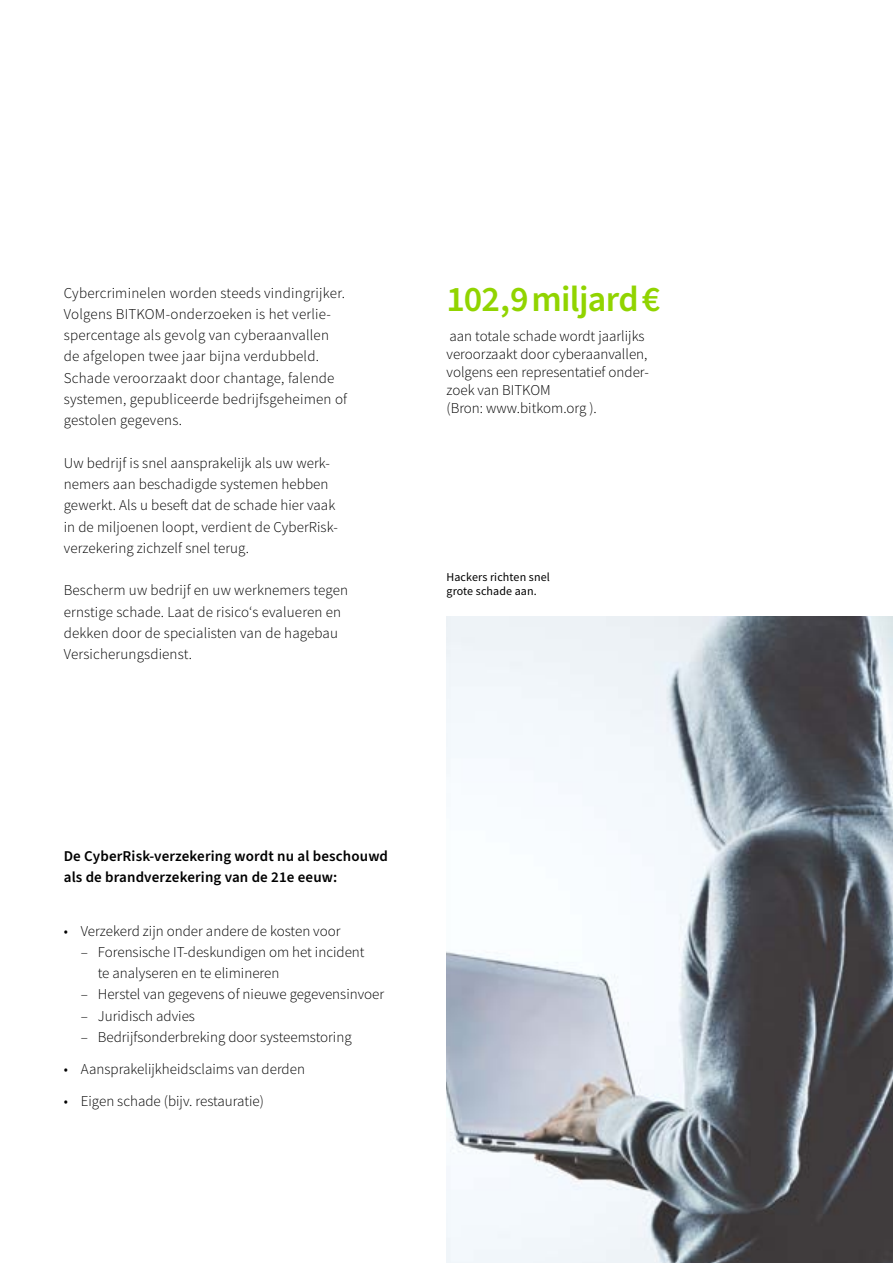
<style>
.page{position:relative;width:893px;height:1263px;background:#fff}
.page>*{position:absolute;margin:0;border:0;box-sizing:border-box;transform-origin:0 0}
.t1{font:600 36px "Source Sans Pro";letter-spacing:-.02em;color:#91d400}
.t2{font:300 15px/21.3px "Source Sans Pro";letter-spacing:.005em;color:#000}
.t3{font:600 15px/21.3px "Source Sans Pro";letter-spacing:.01em;color:#000}
.t4{font:12px/14.4px "Source Sans Pro";letter-spacing:.01em;color:#000}
</style>
<div class="page">
<img style="left:446px;top:617px;width:447px;height:646px">
<p class="t2" style="left:64px;top:282px;width:285px">Cybercriminelen worden steeds vindingrijker.<br>Volgens BITKOM-onderzoeken is het verlie&shy;spercentage als gevolg van cyberaanvallen de afgelopen twee jaar bijna verdubbeld.<br>Schade veroorzaakt door chantage, falende systemen, gepubliceerde bedrijfsgeheimen of gestolen gegevens.</p>
<p class="t2" style="left:64px;top:452px;width:276px">Uw bedrijf is snel aansprakelijk als uw werk&shy;nemers aan beschadigde systemen hebben gewerkt. Als u beseft dat de schade hier vaak in de miljoenen loopt, verdient de CyberRisk&shy;verzekering zichzelf snel terug.</p>
<p class="t2" style="left:64px;top:580px;width:286px">Bescherm uw bedrijf en uw werknemers tegen ernstige schade. Laat de risico‘s evalueren en dekken door de specialisten van de hagebau Versicherungsdienst.</p>
<h1 class="t1" style="left:446px;top:275px;width:215px">102,9 miljard €</h1>
<p class="t2" style="left:446px;top:327px;width:204px;line-height:18px">aan totale schade wordt jaarlijks veroorzaakt door cyberaanvallen, volgens een representatief onder&shy;zoek van BITKOM<br>(Bron: www.bitkom.org ).</p>
<p class="t4" style="left:446px;top:570px;width:105px">Hackers richten snel grote schade aan.</p>
<p class="t3" style="left:64px;top:846px;width:326px">De CyberRisk-verzekering wordt nu al beschouwd als de brandverzekering van de 21e eeuw:</p>
<p class="t2" style="left:64px;top:920px;width:278px">• Verzekerd zijn onder andere de kosten voor</p>
<p class="t2" style="left:98px;top:941px;width:268px;text-indent:-17px">– Forensische IT-deskundigen om het incident te analyseren en te elimineren</p>
<p class="t2" style="left:81px;top:984px;width:305px">– Herstel van gegevens of nieuwe gegevensinvoer</p>
<p class="t2" style="left:81px;top:1005px;width:116px">– Juridisch advies</p>
<p class="t2" style="left:81px;top:1026px;width:272px">– Bedrijfsonderbreking door systeemstoring</p>
<p class="t2" style="left:64px;top:1058px;width:243px">• Aansprakelijkheidsclaims van derden</p>
<p class="t2" style="left:64px;top:1090px;width:202px">• Eigen schade (bijv. restauratie)</p>
</div>
